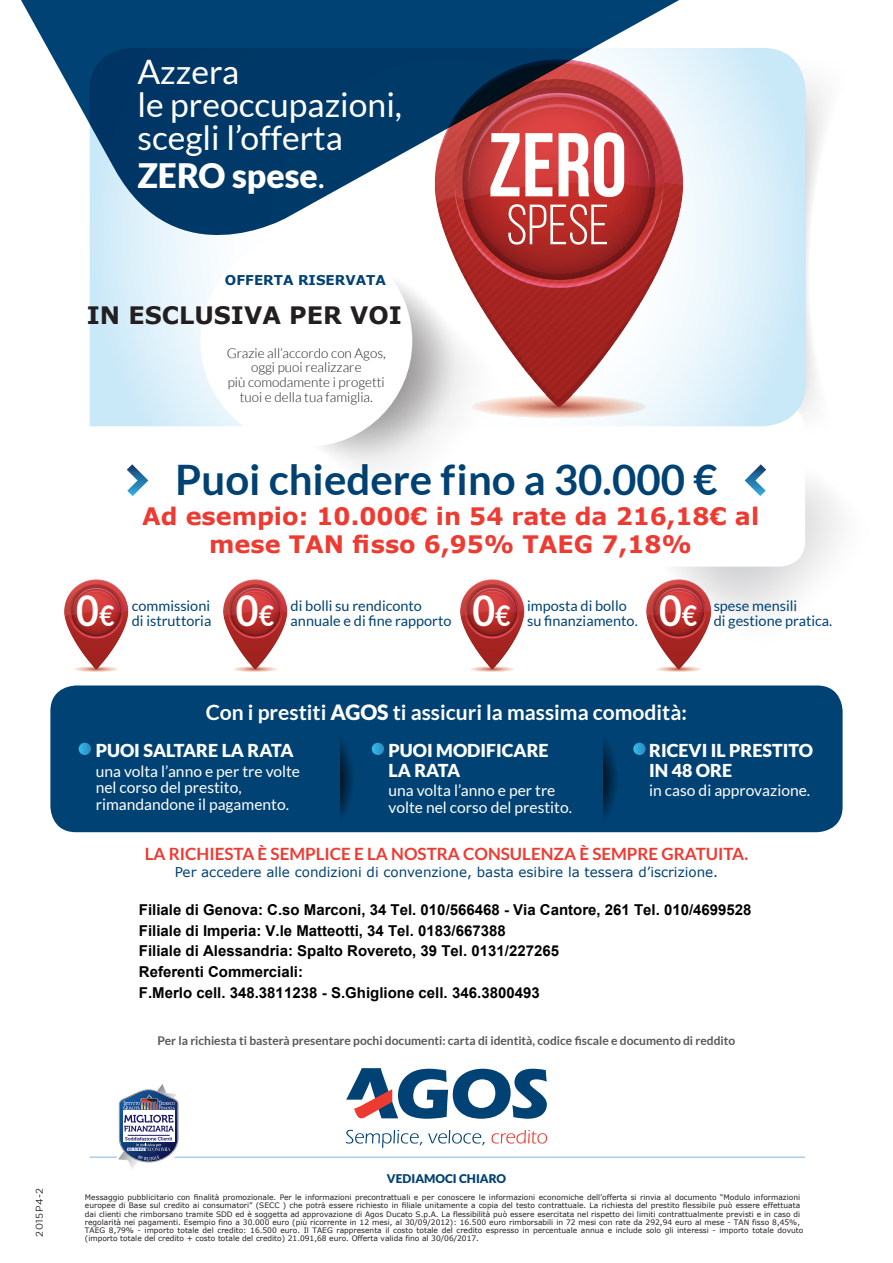
<style>
.page{position:relative;width:893px;height:1263px;background:#fff}
.page>*{position:absolute;margin:0;border:0;box-sizing:border-box;transform-origin:0 0}
.t1{font:700 90.3px "Bebas Neue";color:#fff}
.t2{font:56.7px "Bebas Neue";color:#fff}
.t3{font:700 42.3px "Lato";color:#fff;scale:.93 1}
.t4{font:700 42px "Lato";color:#004273}
.t5{font:33.75px/33px "Lato";color:#fff}
.t6{font:900 33.75px "Lato";color:#fff}
.t7{font:700 24px/28.5px "Verdana";color:#ee3b32;text-align:center}
.t8{font:700 24px "Verdana";color:#231f20}
.t9{font:700 21.15px "Lato";color:#fff}
.t10{font:900 17.85px/19.5px "Lato";color:#fff}
.t11{font:700 16.95px "Lato";color:#ee3b32}
.t12{font:15.6px/16.5px "Lato";color:#fff}
.t13{font:700 15px/20.9px "Arial";color:#000}
.t14{font:700 15px "Arial";color:#000}
.t15{font:14.55px/15.3px "Lato";color:#004273}
.t16{font:300 13.5px/14.7px "Lato";color:#231f20;text-align:center}
.t17{font:13.5px "Verdana";color:#004273}
.t18{font:700 13.5px "Verdana";color:#004273}
.t19{font:700 12px "Lato";color:#57585a}
.t20{font:900 12px "Lato";color:#004273}
.t21{font:9.75px "Gotham";letter-spacing:.05em;color:#231f20}
.t22{font:7.5px/8.2px "Verdana";color:#231f20}
.s1{font-weight:400}
.s2{font-size:28.5px}
.s3{font-weight:900}
.s4{font-style:inherit}
</style>
<div class="page">
<svg style="left:805px;top:279px;width:11px;height:134px"></svg>
<svg style="left:674px;top:481px;width:167px;height:137px;fill:#eff0f0"></svg>
<div style="left:90px;top:404px;width:715px;height:163px;background:#fff;border-radius:26px"></div>
<svg style="left:127px;top:464px;width:21px;height:32px"></svg>
<svg style="left:745px;top:464px;width:21px;height:32px"></svg>
<svg style="left:90px;top:279px;width:715px;height:147px"></svg>
<svg style="left:355px;top:279px;width:165px;height:190px"></svg>
<svg style="left:261px;top:266px;width:198px;height:197px"></svg>
<div style="left:200px;top:235px;width:212px;height:212px;background:#fff;border-radius:50%"></div>
<hr style="left:90px;top:1156px;width:715px;height:2px;background:#b0ccea">
<svg style="left:346px;top:1068px;width:201px;height:51px"></svg>
<svg style="left:346px;top:1130px;width:76px;height:18px"></svg>
<svg style="left:428px;top:1130px;width:57px;height:15px"></svg>
<svg style="left:491px;top:1130px;width:56px;height:13px"></svg>
<svg style="left:113px;top:1084px;width:70px;height:85px"></svg>
<div style="left:50px;top:685px;width:793px;height:147px;background:#004273;border-radius:26px"></div>
<svg style="left:298px;top:728px;width:56px;height:102px"></svg>
<div style="left:256px;top:689px;width:83px;height:141px;background:#004273"></div>
<svg style="left:561px;top:728px;width:57px;height:102px"></svg>
<div style="left:519px;top:689px;width:84px;height:141px;background:#004273"></div>
<svg style="left:79px;top:743px;width:12px;height:12px"></svg>
<svg style="left:372px;top:743px;width:12px;height:12px"></svg>
<svg style="left:633px;top:743px;width:13px;height:12px"></svg>
<svg style="left:21px;top:0;width:804px;height:193px;fill:#004273"></svg>
<svg style="left:89px;top:48px;width:723px;height:231px"></svg>
<img style="left:64px;top:579px;width:65px;height:93px">
<img style="left:223px;top:579px;width:65px;height:93px">
<img style="left:460px;top:579px;width:65px;height:93px">
<img style="left:646px;top:577px;width:67px;height:95px">
<h3 class="t5" style="left:137px;top:55px;width:266px">Azzera<br>le preoccupazioni, scegli l’offerta</h3>
<h3 class="t6" style="left:137px;top:156px;width:189px">ZERO spese<span class="s1">.</span></h3>
<h3 class="t18" style="left:225px;top:271px;width:162px">OFFERTA RISERVATA</h3>
<h3 class="t8" style="left:87px;top:299px;width:317px">IN ESCLUSIVA PER VOI</h3>
<h3 class="t16" style="left:227px;top:346px;width:161px">Grazie all’accordo con Agos, oggi puoi realizzare<br>più comodamente i progetti tuoi e della tua famiglia.</h3>
<h1 class="t1" style="left:488px;top:116px;width:140px">ZERO</h1>
<h2 class="t2" style="left:506px;top:194px;width:104px">SPESE</h2>
<h3 class="t4" style="left:175px;top:455px;width:544px">Puoi chiedere fino a 30.000 €</h3>
<h3 class="t7" style="left:142px;top:501px;width:619px">Ad esempio: 10.000€ in 54 rate da 216,18€ al mese TAN fisso 6,95% TAEG 7,18%</h3>
<h3 class="t3" style="left:76px;top:586px;width:42px">0<span class="s2">€</span></h3>
<h3 class="t15" style="left:132px;top:598px;width:81px">commissioni di istruttoria</h3>
<h3 class="t3" style="left:236px;top:586px;width:42px">0<span class="s2">€</span></h3>
<h3 class="t15" style="left:291px;top:598px;width:162px">di bolli su rendiconto annuale e di fine rapporto</h3>
<h3 class="t3" style="left:472px;top:586px;width:42px">0<span class="s2">€</span></h3>
<h3 class="t15" style="left:527px;top:598px;width:112px">imposta di bollo su finanziamento.</h3>
<h3 class="t3" style="left:659px;top:586px;width:42px">0<span class="s2">€</span></h3>
<h3 class="t15" style="left:714px;top:598px;width:120px">spese mensili<br>di gestione pratica.</h3>
<h3 class="t9" style="left:206px;top:700px;width:483px">Con i prestiti <span class="s3">AGOS</span> ti assicuri la massima comodità:</h3>
<h3 class="t10" style="left:96px;top:740px;width:199px">PUOI SALTARE LA RATA</h3>
<h3 class="t12" style="left:96px;top:762px;width:206px">una volta l’anno e per tre volte nel corso del prestito, rimandandone il pagamento.</h3>
<h3 class="t10" style="left:389px;top:740px;width:162px">PUOI MODIFICARE<br>LA RATA</h3>
<h3 class="t12" style="left:389px;top:782px;width:185px">una volta l’anno e per tre volte nel corso del prestito.</h3>
<h3 class="t10" style="left:649px;top:740px;width:165px">RICEVI IL PRESTITO<br>IN 48 ORE</h3>
<h3 class="t12" style="left:649px;top:782px;width:163px">in caso di approvazione.</h3>
<h3 class="t11" style="left:145px;top:844px;width:605px">LA RICHIESTA È SEMPLICE E LA NOSTRA CONSULENZA È SEMPRE GRATUITA.</h3>
<h3 class="t17" style="left:175px;top:863px;width:545px">Per accedere alle condizioni di convenzione, basta esibire la tessera d’iscrizione.</h3>
<h3 class="t13" style="left:139px;top:900px;width:614px">Filiale di Genova: C.so Marconi, 34 Tel. 010/566468 - Via Cantore, 261 Tel. 010/4699528<br>Filiale di Imperia: V.le Matteotti, 34 Tel. 0183/667388</h3>
<h3 class="t14" style="left:139px;top:941px;width:422px">Filiale di Alessandria: Spalto Rovereto, 39 Tel. 0131/227265</h3>
<h3 class="t13" style="left:139px;top:962px;width:402px">Referenti Commerciali:<br>F.Merlo cell. 348.3811238 <span class="s4">- S.Ghiglione cell. 346.3800493</span></h3>
<h3 class="t19" style="left:158px;top:1034px;width:579px">Per la richiesta ti basterà presentare pochi documenti: carta di identità, codice fiscale e documento di reddito</h3>
<h3 class="t21" style="left:34px;top:1237px;width:50px;rotate:-90deg">2015P4-2</h3>
<h3 class="t20" style="left:387px;top:1171px;width:121px">VEDIAMOCI CHIARO</h3>
<p class="t22" style="left:85px;top:1193px;width:720px">Messaggio pubblicitario con finalità promozionale. Per le informazioni precontrattuali e per conoscere le informazioni economiche dell’offerta si rinvia al documento “Modulo informazioni europee di Base sul credito ai consumatori” (SECC ) che potrà essere richiesto in filiale unitamente a copia del testo contrattuale. La richiesta del prestito flessibile può essere effettuata dai clienti che rimborsano tramite SDD ed è soggetta ad approvazione di Agos Ducato S.p.A. La flessibilità può essere esercitata nel rispetto dei limiti contrattualmente previsti e in caso di regolarità nei pagamenti. Esempio fino a 30.000 euro (più ricorrente in 12 mesi, al 30/09/2012): 16.500 euro rimborsabili in 72 mesi con rate da 292,94 euro al mese - TAN fisso 8,45%, TAEG 8,79% - importo totale del credito: 16.500 euro. Il TAEG rappresenta il costo totale del credito espresso in percentuale annua e include solo gli interessi - importo totale dovuto (importo totale del credito + costo totale del credito) 21.091,68 euro. Offerta valida fino al 30/06/2017.</p>
</div>
